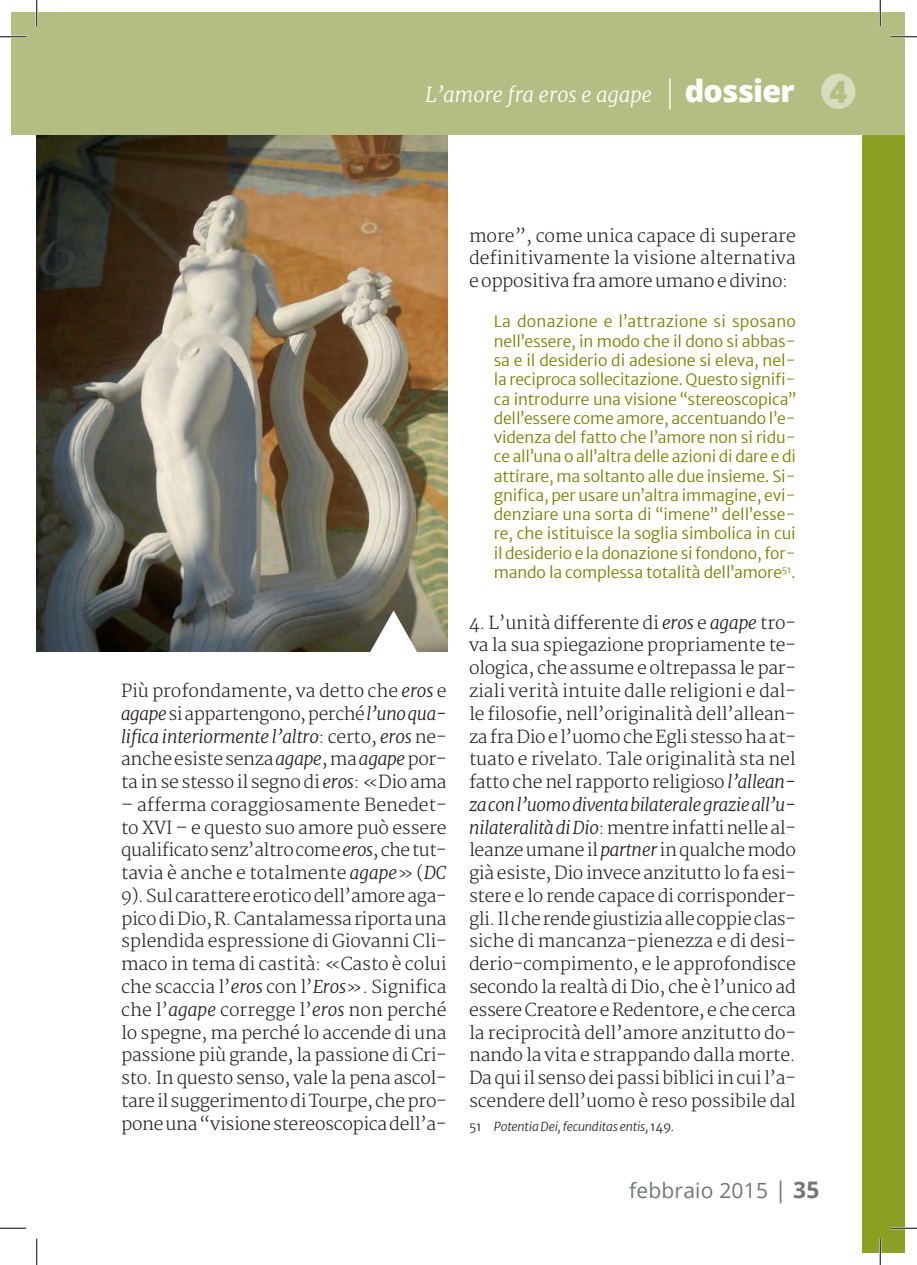
<style>
.page{position:relative;width:917px;height:1265px;background:#fff}
.page>*{position:absolute;margin:0;border:0;box-sizing:border-box;transform-origin:0 0}
.t1{font:21px "Open Sans";letter-spacing:.01em;color:#727477}
.t2{font:italic 300 20.3px "Merriweather";color:#fff}
.t3{font:300 17.5px/22.8px "Merriweather";letter-spacing:-.02em;color:#231f20;text-align:justify}
.t4{font:300 15.75px/19.2px "Merriweather Sans";letter-spacing:-.01em;color:#7d7c01;text-align:justify}
.t5{font:italic 300 12.25px "Merriweather Sans";letter-spacing:-.01em;color:#231f20}
.s1{font-family:"Open Sans";font-style:normal;font-size:30.45px}
.s2{font-family:"Open Sans";font-weight:800;font-style:normal;font-size:30.45px}
.s3{font-family:"Open Sans";font-weight:800;font-style:normal;font-size:30.45px;color:#b4be83}
.s4{font-style:italic}
.s5{font-style:normal}
.s6{font-size:22.75px}
.s7{font-weight:700;font-size:22.75px}
</style>
<div class="page">
<img style="left:37px;top:134px;width:411px;height:517px">
<div style="left:863px;top:14px;width:42px;height:1238px;background:#8aa022"></div>
<div style="left:12px;top:12px;width:893px;height:122px;background:#b4be83"></div>
<svg style="left:367px;top:610px;width:53px;height:42px"></svg>
<div style="left:821px;top:74px;width:34px;height:35px;background:#d7dcbc;border-radius:50%"></div>
<hr style="left:0;top:36px;width:26px;height:2px;background:#fff">
<hr style="left:891px;top:36px;width:26px;height:2px;background:#fff">
<hr style="left:891px;top:1226px;width:26px;height:2px;background:#fff">
<hr style="left:36px;top:0;width:2px;height:26px;background:#fff">
<hr style="left:879px;top:0;width:2px;height:26px;background:#fff">
<hr style="left:879px;top:1238px;width:2px;height:26px;background:#fff">
<svg style="left:0;top:36px;width:26px;height:1px"></svg>
<svg style="left:891px;top:36px;width:26px;height:1px"></svg>
<svg style="left:0;top:1227px;width:26px;height:1px"></svg>
<svg style="left:891px;top:1227px;width:26px;height:1px"></svg>
<svg style="left:36px;top:0;width:1px;height:26px"></svg>
<svg style="left:36px;top:1238px;width:1px;height:26px"></svg>
<svg style="left:880px;top:0;width:1px;height:26px"></svg>
<svg style="left:880px;top:1238px;width:1px;height:26px"></svg>
<p class="t2" style="left:425px;top:82px;width:424px">L’amore fra eros e agape <span class="s1">|</span> <span class="s2">dossier</span> <span class="s3">4</span></p>
<p class="t3" style="left:121px;top:680px;width:327px">Più profondamente, va detto che <span class="s4">eros</span> e <span class="s4">agape</span> si appartengono, perché <span class="s4">l’uno qua&shy;lifica interiormente l’altro</span>: certo, <span class="s4">eros</span> ne&shy;anche esiste senza <span class="s4">agape</span>, ma <span class="s4">agape</span> por&shy;ta in se stesso il segno di <span class="s4">eros</span>: «Dio ama</p>
<p class="t3" style="left:121px;top:793px;width:327px">– afferma coraggiosamente Benedet&shy;to XVI – e questo suo amore può essere qualificato senz’altro come <span class="s4">eros</span>, che tut&shy;tavia è anche e totalmente <span class="s4">agape</span>» (<span class="s4">DC </span>9). Sul carattere erotico dell’amore aga&shy;pico di Dio, R. Cantalamessa riporta una splendida espressione di Giovanni Cli&shy;maco in tema di castità: «Casto è colui che scaccia l’<span class="s4">eros</span> con l’<span class="s4">Eros</span>». Significa che l’<span class="s4">agape</span> corregge l’<span class="s4">eros</span> non perché lo spegne, ma perché lo accende di una passione più grande, la passione di Cri&shy;sto. In questo senso, vale la pena ascol&shy;tare il suggerimento di Tourpe, che pro&shy;pone una “visione stereoscopica dell’a-</p>
<p class="t3" style="left:469px;top:225px;width:328px">more”, come unica capace di superare definitivamente la visione alternativa e oppositiva fra amore umano e divino:</p>
<p class="t4" style="left:494px;top:312px;width:304px">La donazione e l’attrazione si sposano nell’essere, in modo che il dono si abbas&shy;sa e il desiderio di adesione si eleva, nel&shy;la reciproca sollecitazione. Questo signifi&shy;ca introdurre una visione “stereoscopica” dell’essere come amore, accentuando l’e&shy;videnza del fatto che l’amore non si ridu&shy;ce all’una o all’altra delle azioni di dare e di attirare, ma soltanto alle due insieme. Si&shy;gnifica, per usare un’altra immagine, evi&shy;denziare una sorta di “imene” dell’esse&shy;re, che istituisce la soglia simbolica in cui il desiderio e la donazione si fondono, for&shy;mando la complessa totalità dell’amore<sup>51</sup>.</p>
<p class="t3" style="left:469px;top:611px;width:328px">4. L’unità differente di <span class="s4">eros</span> e <span class="s4">agape</span> tro&shy;va la sua spiegazione propriamente te&shy;ologica, che assume e oltrepassa le par&shy;ziali verità intuite dalle religioni e dal&shy;le filosofie, nell’originalità dell’allean&shy;za fra Dio e l’uomo che Egli stesso ha at&shy;tuato e rivelato. Tale originalità sta nel fatto che nel rapporto religioso <span class="s4">l’allean&shy;za con l’uomo diventa bilaterale grazie all’u&shy;nilateralità di Dio</span>: mentre infatti nelle al&shy;leanze umane il <span class="s4">partner</span> in qualche modo già esiste, Dio invece anzitutto lo fa esi&shy;stere e lo rende capace di corrisponder&shy;gli. Il che rende giustizia alle coppie clas&shy;siche di mancanza-pienezza e di desi&shy;derio-compimento, e le approfondisce secondo la realtà di Dio, che è l’unico ad essere Creatore e Redentore, e che cerca la reciprocità dell’amore anzitutto do&shy;nando la vita e strappando dalla morte.<br>Da qui il senso dei passi biblici in cui l’a&shy;scendere dell’uomo è reso possibile dal</p>
<p class="t5" style="left:469px;top:1119px;width:207px"><span class="s5">51</span> Potentia Dei, fecunditas entis, <span class="s5">149</span>.</p>
<p class="t1" style="left:629px;top:1175px;width:192px">febbraio 2015 <span class="s6">|</span> <span class="s7">35</span></p>
</div>
